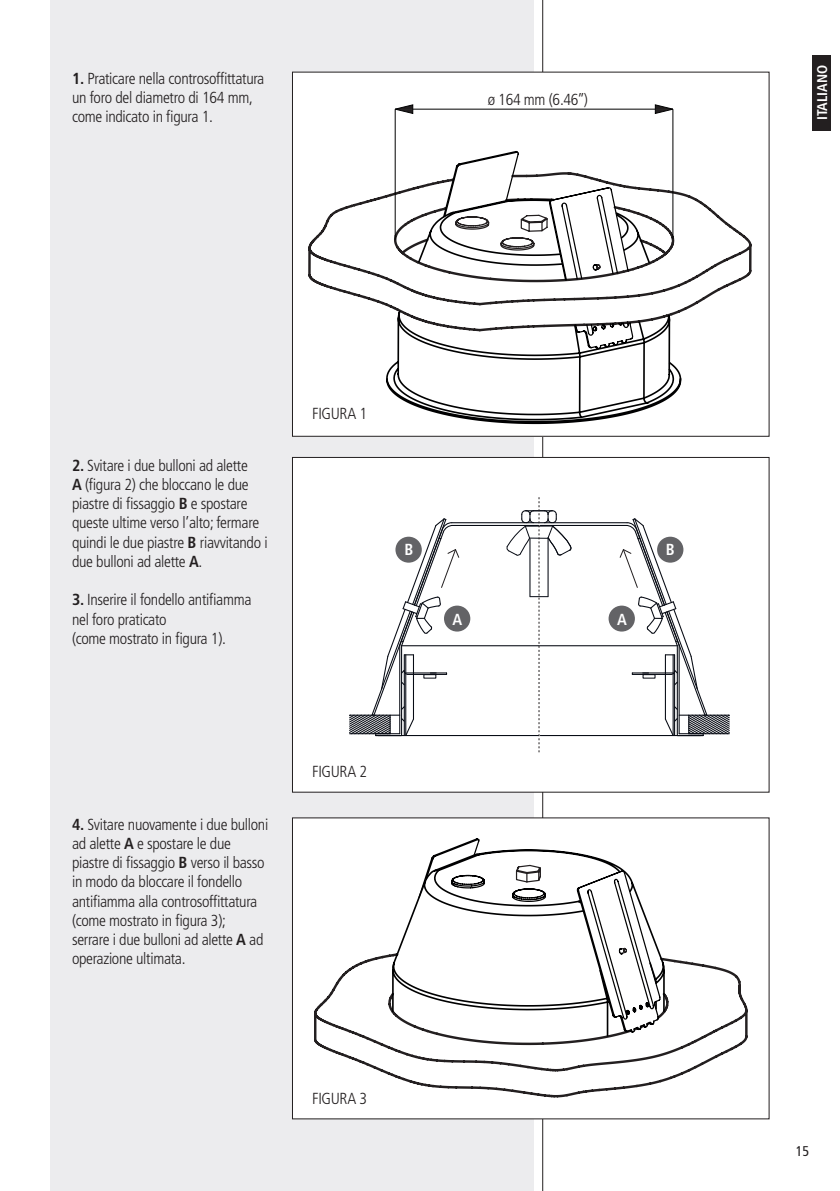
<style>
.page{position:relative;width:840px;height:1191px;background:#fff}
.page>*{position:absolute;margin:0;border:0;box-sizing:border-box;transform-origin:0 0}
.t1{font:300 condensed 16px/19.2px "Frutiger LT Std";letter-spacing:-.02em;color:#231f20}
.t2{font:700 condensed 16px "Frutiger LT Std";color:#fff}
.t3{font:700 condensed 14px "Frutiger LT Std";color:#fff}
.t4{font:condensed 14px "Frutiger LT Std";color:#231f20}
.s1{font-weight:700}
</style>
<div class="page">
<div style="left:51px;top:0;width:482px;height:1191px;background:#ececee"></div>
<hr style="left:542px;top:0;width:1px;height:1191px;background:#231f20">
<div style="left:812px;top:55px;width:18px;height:75px;background:#231f20"></div>
<div style="left:292px;top:72px;width:476px;height:364px;background:#fff"></div>
<div style="left:292px;top:457px;width:476px;height:335px;background:#fff"></div>
<div style="left:292px;top:457px;width:476px;height:335px;border:1px solid #231f20"></div>
<div style="left:292px;top:818px;width:476px;height:300px;background:#fff"></div>
<svg style="left:314px;top:954px;width:434px;height:144px"></svg>
<svg style="left:450px;top:1038px;width:181px;height:27px"></svg>
<svg style="left:391px;top:804px;width:274px;height:234px"></svg>
<svg style="left:308px;top:193px;width:444px;height:119px"></svg>
<svg style="left:385px;top:104px;width:297px;height:321px"></svg>
<hr style="left:395px;top:109px;width:277px;height:1px;background:#000001">
<hr style="left:672px;top:109px;width:1px;height:130px;background:#000001">
<hr style="left:394px;top:109px;width:1px;height:131px;background:#000001">
<svg style="left:394px;top:104px;width:19px;height:10px"></svg>
<svg style="left:654px;top:104px;width:19px;height:10px"></svg>
<hr style="left:378px;top:735px;width:160px;height:1px;background:#070b14">
<hr style="left:540px;top:735px;width:160px;height:1px;background:#070b14">
<hr style="left:451px;top:522px;width:88px;height:1px;background:#070b14">
<hr style="left:539px;top:522px;width:87px;height:1px;background:#070b14">
<hr style="left:452px;top:525px;width:86px;height:1px;background:#070b14">
<hr style="left:540px;top:525px;width:85px;height:1px;background:#070b14">
<hr style="left:401px;top:645px;width:138px;height:1px;background:#070b14">
<hr style="left:539px;top:645px;width:137px;height:1px;background:#070b14">
<div style="left:443px;top:605px;width:27px;height:26px;background:#636366;border-radius:50%"></div>
<div style="left:608px;top:605px;width:26px;height:26px;background:#636366;border-radius:50%"></div>
<svg style="left:349px;top:518px;width:110px;height:219px"></svg>
<svg style="left:619px;top:518px;width:111px;height:219px"></svg>
<div style="left:423px;top:674px;width:13px;height:4px;border:1px solid #070b14"></div>
<div style="left:642px;top:674px;width:13px;height:4px;border:1px solid #070b14"></div>
<svg style="left:505px;top:497px;width:66px;height:255px"></svg>
<p class="t1" style="left:72px;top:69px;width:194px"><span class="s1">1.</span> Praticare nella controsoffittatura un foro del diametro di 164 mm, come indicato in figura 1.</p>
<p class="t1" style="left:487px;top:90px;width:102px">ø 164 mm (6.46’’)</p>
<p class="t1" style="left:72px;top:456px;width:197px"><span class="s1">2.</span> Svitare i due bulloni ad alette<br><span class="s1">A</span> (figura 2) che bloccano le due piastre di fissaggio <span class="s1">B</span> e spostare queste ultime verso l’alto; fermare quindi le due piastre <span class="s1">B</span> riavvitando i due bulloni ad alette <span class="s1">A</span>.</p>
<p class="t1" style="left:72px;top:590px;width:181px"><span class="s1">3.</span> Inserire il fondello antifiamma nel foro praticato<br>(come mostrato in figura 1).</p>
<p class="t1" style="left:312px;top:404px;width:56px">FIGURA 1</p>
<p class="t2" style="left:404px;top:540px;width:10px">B</p>
<p class="t2" style="left:665px;top:540px;width:10px">B</p>
<p class="t2" style="left:452px;top:609px;width:11px">A</p>
<p class="t2" style="left:616px;top:609px;width:11px">A</p>
<p class="t1" style="left:72px;top:815px;width:198px"><span class="s1">4.</span> Svitare nuovamente i due bulloni ad alette <span class="s1">A</span> e spostare le due piastre di fissaggio <span class="s1">B</span> verso il basso in modo da bloccare il fondello antifiamma alla controsoffittatura (come mostrato in figura 3);<br>serrare i due bulloni ad alette <span class="s1">A</span> ad operazione ultimata.</p>
<p class="t1" style="left:312px;top:762px;width:56px">FIGURA 2</p>
<p class="t1" style="left:312px;top:1089px;width:56px">FIGURA 3</p>
<p class="t3" style="left:813px;top:120px;width:57px;rotate:-90deg">ITALIANO</p>
<p class="t4" style="left:795px;top:1142px;width:15px">15</p>
</div>
